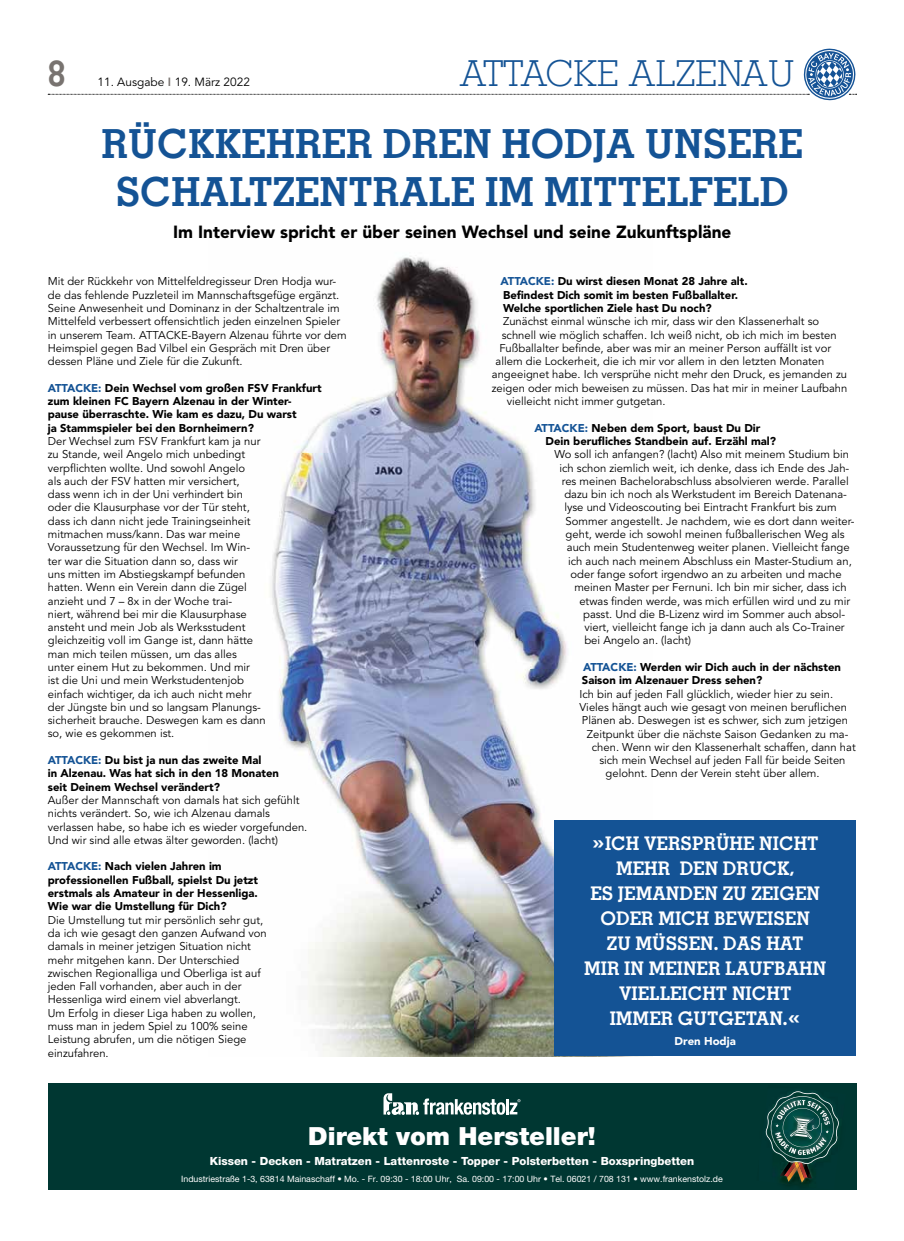
<style>
.page{position:relative;width:904px;height:1241px;background:#fff}
.page>*{position:absolute;margin:0;border:0;box-sizing:border-box;transform-origin:0 0}
.t1{font:700 40px/48px "Memphis LT";color:#145395;text-align:center}
.t2{font:300 35.75px "Memphis LT";color:#145395}
.t3{font:700 35.75px "Memphis LT";color:#787370}
.t4{font:900 25px "Helvetica Neue LT Pro";color:#fff}
.t5{font:700 18.75px/25px "Memphis LT";color:#fff;text-align:center}
.t6{font:900 17.5px "Avenir LT";color:#000}
.t7{font:11.88px "Avenir LT";color:#000}
.t8{font:11.25px/13.2px "Avenir LT";color:#000}
.t9{font:900 11.25px/13.2px "Avenir LT";color:#000}
.t10{font:800 11.25px "Helvetica Neue LT Pro";color:#fff}
.t11{font:900 11.25px "Avenir LT";color:#fff}
.t12{font:8.75px "Helvetica Neue LT Pro";color:#fff}
.s1{font-weight:800;color:#787370}
.s2{color:#145395}
.s3{font-size:23.75px}
</style>
<div class="page">
<svg style="left:48px;top:48px;width:808px;height:53px"></svg>
<div style="left:48px;top:1083px;width:808px;height:106px;background:#003732"></div>
<img style="left:780px;top:1180px;width:32px;height:6px">
<img style="left:780px;top:1120px;width:59px;height:60px">
<img style="left:787px;top:1175px;width:17px;height:7px">
<img style="left:784px;top:1175px;width:11px;height:2px">
<img style="left:780px;top:1163px;width:4px;height:12px">
<svg style="left:784px;top:1163px;width:18px;height:12px"></svg>
<img style="left:802px;top:1163px;width:10px;height:15px">
<img style="left:765px;top:1091px;width:73px;height:72px">
<svg style="left:383px;top:1093px;width:137px;height:21px"></svg>
<img style="left:271px;top:257px;width:381px;height:799px">
<div style="left:554px;top:820px;width:302px;height:235px;background:#145395"></div>
<h2 class="t3" style="left:48px;top:51px;width:19px">8</h2>
<p class="t7" style="left:97px;top:75px;width:154px">11. Ausgabe <span class="s1">I</span> 19. März 2022</p>
<h2 class="t2" style="left:459px;top:52px;width:336px">ATTACKE ALZENAU</h2>
<h1 class="t1" style="left:102px;top:119px;width:703px">RÜCKKEHRER DREN HODJA UNSERE<br>SCHALTZENTRALE IM MITTELFELD</h1>
<h3 class="t6" style="left:173px;top:221px;width:560px">Im Interview spricht er über seinen Wechsel und seine Zukunftspläne</h3>
<p class="t8" style="left:48px;top:275px;width:300px">Mit der Rückkehr von Mittelfeldregisseur Dren Hodja wur&shy;de das fehlende Puzzleteil im Mannschaftsgefüge ergänzt.<br>Seine Anwesenheit und Dominanz in der Schaltzentrale im Mittelfeld verbessert offensichtlich jeden einzelnen Spieler in unserem Team. ATTACKE-Bayern Alzenau führte vor dem Heimspiel gegen Bad Vilbel ein Gespräch mit Dren über dessen Pläne und Ziele für die Zukunft.</p>
<p class="t9" style="left:48px;top:381px;width:275px"><span class="s2">ATTACKE:</span> Dein Wechsel vom großen FSV Frankfurt zum kleinen FC Bayern Alzenau in der Winter&shy;pause überraschte. Wie kam es dazu, Du warst<br>ja Stammspieler bei den Bornheimern?</p>
<p class="t8" style="left:48px;top:435px;width:219px">Der Wechsel zum FSV Frankfurt kam ja nur zu Stande, weil Angelo mich unbedingt verpflichten wollte. Und sowohl Angelo<br>als auch der FSV hatten mir versichert,<br>dass wenn ich in der Uni verhindert bin oder die Klausurphase vor der Tür steht, dass ich dann nicht jede Trainingseinheit mitmachen muss/kann. Das war meine Voraussetzung für den Wechsel. Im Win&shy;ter war die Situation dann so, dass wir<br>uns mitten im Abstiegskampf befunden hatten. Wenn ein Verein dann die Zügel anzieht und 7 – 8x in der Woche trai-<br>niert, während bei mir die Klausurphase ansteht und mein Job als Werksstudent gleichzeitig voll im Gange ist, dann hätte man mich teilen müssen, um das alles unter einem Hut zu bekommen. Und mir<br>ist die Uni und mein Werkstudentenjob einfach wichtiger, da ich auch nicht mehr der Jüngste bin und so langsam Planungs&shy;sicherheit brauche. Deswegen kam es dann so, wie es gekommen ist.</p>
<p class="t9" style="left:48px;top:753px;width:233px"><span class="s2">ATTACKE:</span> Du bist ja nun das zweite Mal<br>in Alzenau. Was hat sich in den 18 Monaten seit Deinem Wechsel verändert?</p>
<p class="t8" style="left:48px;top:793px;width:261px">Außer der Mannschaft von damals hat sich gefühlt nichts verändert. So, wie ich Alzenau damals verlassen habe, so habe ich es wieder vorgefunden.<br>Und wir sind alle etwas älter geworden. (lacht)</p>
<p class="t9" style="left:48px;top:859px;width:212px"><span class="s2">ATTACKE:</span> Nach vielen Jahren im professionellen Fußball, spielst Du jetzt erstmals als Amateur in der Hessenliga.<br>Wie war die Umstellung für Dich?</p>
<p class="t8" style="left:48px;top:913px;width:220px">Die Umstellung tut mir persönlich sehr gut, da ich wie gesagt den ganzen Aufwand von damals in meiner jetzigen Situation nicht mehr mitgehen kann. Der Unterschied zwischen Regionalliga und Oberliga ist auf jeden Fall vorhanden, aber auch in der Hessenliga wird einem viel abverlangt.<br>Um Erfolg in dieser Liga haben zu wollen, muss man in jedem Spiel zu 100% seine Leistung abrufen, um die nötigen Siege einzufahren.</p>
<p class="t9" style="left:500px;top:275px;width:249px"><span class="s2">ATTACKE:</span> Du wirst diesen Monat 28 Jahre alt.<br>Befindest Dich somit im besten Fußballalter.<br>Welche sportlichen Ziele hast Du noch?</p>
<p class="t8" style="left:503px;top:315px;width:318px">Zunächst einmal wünsche ich mir, dass wir den Klassenerhalt so</p>
<p class="t8" style="left:502px;top:328px;width:336px">schnell wie möglich schaffen. Ich weiß nicht, ob ich mich im besten</p>
<p class="t8" style="left:499px;top:341px;width:333px">Fußballalter befinde, aber was mir an meiner Person auffällt ist vor</p>
<p class="t8" style="left:495px;top:355px;width:330px">allem die Lockerheit, die ich mir vor allem in den letzten Monaten</p>
<p class="t8" style="left:492px;top:368px;width:357px">angeeignet habe. Ich versprühe nicht mehr den Druck, es jemanden zu</p>
<p class="t8" style="left:492px;top:381px;width:357px">zeigen oder mich beweisen zu müssen. Das hat mir in meiner Laufbahn</p>
<p class="t8" style="left:507px;top:395px;width:160px">vielleicht nicht immer gutgetan.</p>
<p class="t9" style="left:545px;top:421px;width:232px;text-indent:-11px"><span class="s2">ATTACKE:</span> Neben dem Sport, baust Du Dir<br>Dein berufliches Standbein auf. Erzähl mal?</p>
<p class="t8" style="left:554px;top:448px;width:296px">Wo soll ich anfangen? (lacht) Also mit meinem Studium bin</p>
<p class="t8" style="left:559px;top:461px;width:291px">ich schon ziemlich weit, ich denke, dass ich Ende des Jah-</p>
<p class="t8" style="left:562px;top:474px;width:288px">res meinen Bachelorabschluss absolvieren werde. Parallel</p>
<p class="t8" style="left:564px;top:488px;width:284px">dazu bin ich noch als Werkstudent im Bereich Datenana-</p>
<p class="t8" style="left:564px;top:501px;width:274px">lyse und Videoscouting bei Eintracht Frankfurt bis zum</p>
<p class="t8" style="left:565px;top:514px;width:290px">Sommer angestellt. Je nachdem, wie es dort dann weiter-</p>
<p class="t8" style="left:565px;top:527px;width:280px">geht, werde ich sowohl meinen fußballerischen Weg als</p>
<p class="t8" style="left:567px;top:541px;width:284px">auch mein Studentenweg weiter planen. Vielleicht fange</p>
<p class="t8" style="left:568px;top:554px;width:285px">ich auch nach meinem Abschluss ein Master-Studium an,</p>
<p class="t8" style="left:570px;top:567px;width:272px">oder fange sofort irgendwo an zu arbeiten und mache</p>
<p class="t8" style="left:574px;top:581px;width:274px">meinen Master per Fernuni. Ich bin mir sicher, dass ich</p>
<p class="t8" style="left:579px;top:594px;width:272px">etwas finden werde, was mich erfüllen wird und zu mir</p>
<p class="t8" style="left:583px;top:607px;width:264px">passt. Und die B-Lizenz wird im Sommer auch absol-</p>
<p class="t8" style="left:584px;top:621px;width:262px">viert, vielleicht fange ich ja dann auch als Co-Trainer</p>
<p class="t8" style="left:584px;top:634px;width:108px">bei Angelo an. (lacht)</p>
<p class="t9" style="left:582px;top:660px;width:260px"><span class="s2">ATTACKE:</span> Werden wir Dich auch in der nächsten<br>Saison im Alzenauer Dress sehen?</p>
<p class="t8" style="left:579px;top:687px;width:255px">Ich bin auf jeden Fall glücklich, wieder hier zu sein.</p>
<p class="t8" style="left:579px;top:700px;width:269px">Vieles hängt auch wie gesagt von meinen beruflichen</p>
<p class="t8" style="left:582px;top:714px;width:268px">Plänen ab. Deswegen ist es schwer, sich zum jetzigen</p>
<p class="t8" style="left:587px;top:727px;width:263px">Zeitpunkt über die nächste Saison Gedanken zu ma-</p>
<p class="t8" style="left:592px;top:740px;width:265px">chen. Wenn wir den Klassenerhalt schaffen, dann hat</p>
<p class="t8" style="left:599px;top:753px;width:248px">sich mein Wechsel auf jeden Fall für beide Seiten</p>
<p class="t8" style="left:605px;top:767px;width:215px">gelohnt. Denn der Verein steht über allem.</p>
<h3 class="t5" style="left:584px;top:830px;width:244px"><span class="s3">»</span>ICH VERSPRÜHE NICHT<br>MEHR DEN DRUCK,<br>ES JEMANDEN ZU ZEIGEN<br>ODER MICH BEWEISEN<br>ZU MÜSSEN. DAS HAT<br>MIR IN MEINER LAUFBAHN<br>VIELLEICHT NICHT<br>IMMER GUTGETAN.<span class="s3">«</span></h3>
<p class="t11" style="left:674px;top:1034px;width:63px">Dren Hodja</p>
<h3 class="t4" style="left:308px;top:1121px;width:289px">Direkt vom Hersteller!</h3>
<p class="t10" style="left:210px;top:1153px;width:486px">Kissen - Decken - Matratzen - Lattenroste - Topper - Polsterbetten - Boxspringbetten</p>
<p class="t12" style="left:181px;top:1173px;width:543px">Industriestraße 1-3, 63814 Mainaschaff • Mo. - Fr. 09:30 - 18:00 Uhr, Sa. 09:00 - 17:00 Uhr • Tel. 06021 / 708 131 • www.frankenstolz.de</p>
</div>
